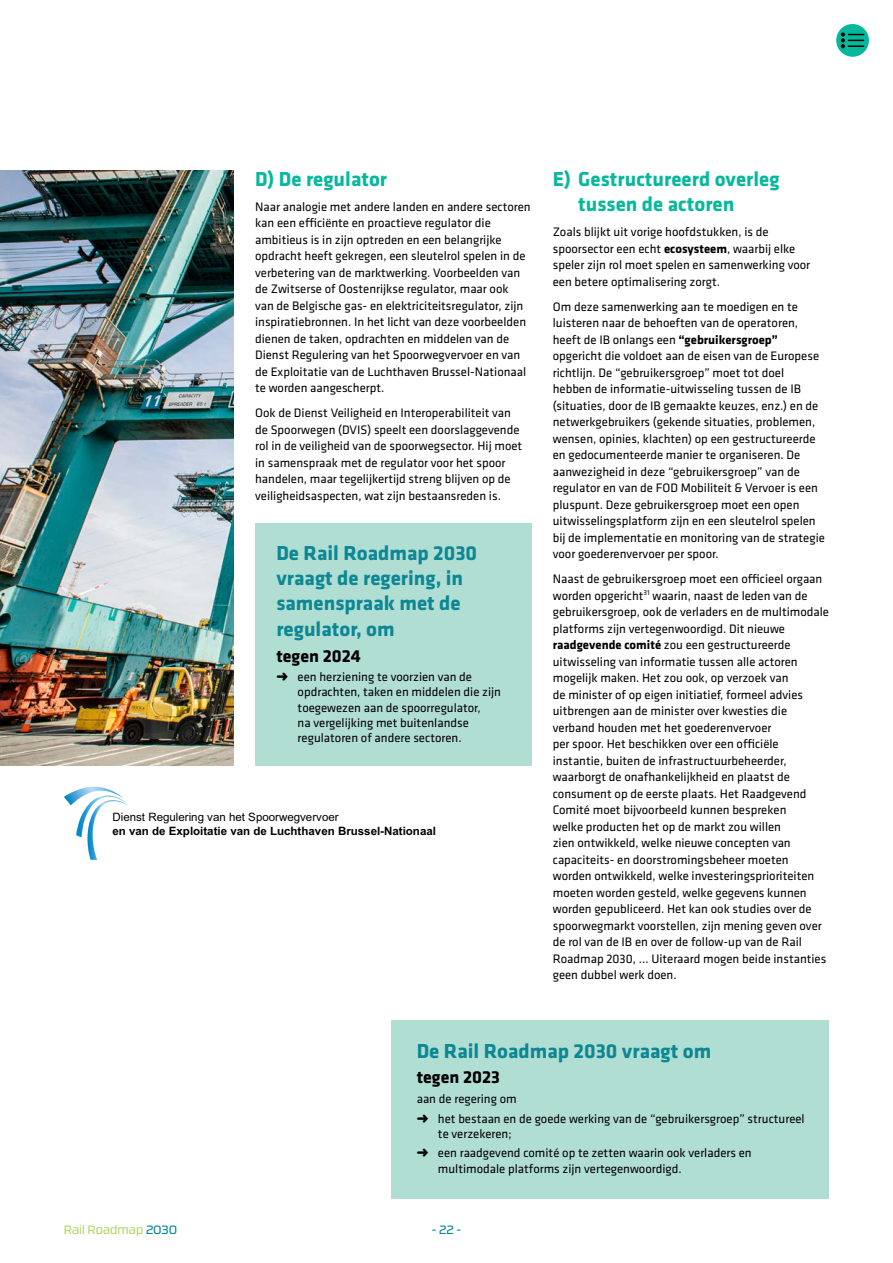
<style>
.page{position:relative;width:893px;height:1263px;background:#fff}
.page>*{position:absolute;margin:0;border:0;box-sizing:border-box;transform-origin:0 0}
.t1{font:700 21px/25.2px "Klavika";color:#0c8794}
.t2{font:700 21px/25.2px "Klavika";color:#08b89d}
.t3{font:700 18px "Klavika";color:#000}
.t4{font:12.75px/16.5px "Klavika";color:#000}
.t5{font:12px "RB No 3.1";color:#b4d56b}
.t6{font:12px "RB No 3.1";color:#0c8794}
.t7{font:700 11.55px "Arial";color:#000}
.t8{font:11.55px "Arial";color:#000}
.s1{font-weight:700}
.s2{color:#0c8794}
</style>
<div class="page">
<div style="left:255px;top:523px;width:276px;height:242px;background:#b1ded3"></div>
<div style="left:391px;top:1020px;width:438px;height:179px;background:#b1ded3"></div>
<img style="left:0;top:170px;width:234px;height:595px">
<svg style="left:64px;top:787px;width:65px;height:73px"></svg>
<div style="left:836px;top:24px;width:33px;height:33px;background:#08b89d;border-radius:50%"></div>
<svg style="left:841px;top:32px;width:23px;height:16px"></svg>
<h1 class="t2" style="left:255px;top:167px;width:134px">D) De regulator</h1>
<p class="t4" style="left:255px;top:199px;width:277px">Naar analogie met andere landen en andere sectoren kan een efficiënte en proactieve regulator die ambitieus is in zijn optreden en een belangrijke opdracht heeft gekregen, een sleutelrol spelen in de verbetering van de marktwerking. Voorbeelden van de Zwitserse of Oostenrijkse regulator, maar ook<br>van de Belgische gas- en elektriciteitsregulator, zijn inspiratiebronnen. In het licht van deze voorbeelden dienen de taken, opdrachten en middelen van de Dienst Regulering van het Spoorwegvervoer en van de Exploitatie van de Luchthaven Brussel-Nationaal te worden aangescherpt.</p>
<p class="t4" style="left:255px;top:405px;width:269px">Ook de Dienst Veiligheid en Interoperabiliteit van de Spoorwegen (DVIS) speelt een doorslaggevende rol in de veiligheid van de spoorwegsector. Hij moet in samenspraak met de regulator voor het spoor handelen, maar tegelijkertijd streng blijven op de veiligheidsaspecten, wat zijn bestaansreden is.</p>
<h1 class="t1" style="left:276px;top:541px;width:202px">De Rail Roadmap 2030 vraagt de regering, in samenspraak met de regulator, om</h1>
<h2 class="t3" style="left:276px;top:646px;width:86px">tegen 2024</h2>
<p class="t4" style="left:298px;top:669px;width:205px;line-height:15.3px;text-indent:-21px">➜ een herziening te voorzien van de opdrachten, taken en middelen die zijn toegewezen aan de spoorregulator,<br>na vergelijking met buitenlandse regulatoren of andere sectoren.</p>
<p class="t8" style="left:112px;top:809px;width:228px">Dienst Regulering van het Spoorwegvervoer</p>
<p class="t7" style="left:112px;top:823px;width:325px">en van de Exploitatie van de Luchthaven Brussel-Nationaal</p>
<h1 class="t2" style="left:578px;top:167px;width:203px;text-indent:-26px">E) Gestructureerd overleg tussen de actoren</h1>
<p class="t4" style="left:553px;top:224px;width:259px">Zoals blijkt uit vorige hoofdstukken, is de spoorsector een echt <span class="s1">ecosysteem</span>, waarbij elke speler zijn rol moet spelen en samenwerking voor een betere optimalisering zorgt.</p>
<p class="t4" style="left:553px;top:298px;width:274px">Om deze samenwerking aan te moedigen en te luisteren naar de behoeften van de operatoren, heeft de IB onlangs een <span class="s1">“gebruikersgroep” </span>opgericht die voldoet aan de eisen van de Europese richtlijn. De “gebruikersgroep” moet tot doel hebben de informatie-uitwisseling tussen de IB (situaties, door de IB gemaakte keuzes, enz.) en de netwerkgebruikers (gekende situaties, problemen, wensen, opinies, klachten) op een gestructureerde en gedocumenteerde manier te organiseren. De aanwezigheid in deze “gebruikersgroep” van de regulator en van de FOD Mobiliteit &amp; Vervoer is een pluspunt. Deze gebruikersgroep moet een open uitwisselingsplatform zijn en een sleutelrol spelen bij de implementatie en monitoring van de strategie voor goederenvervoer per spoor.</p>
<p class="t4" style="left:553px;top:571px;width:278px">Naast de gebruikersgroep moet een officieel orgaan worden opgericht<sup>31</sup> waarin, naast de leden van de gebruikersgroep, ook de verladers en de multimodale platforms zijn vertegenwoordigd. Dit nieuwe <span class="s1">raadgevende comité</span> zou een gestructureerde uitwisseling van informatie tussen alle actoren mogelijk maken. Het zou ook, op verzoek van<br>de minister of op eigen initiatief, formeel advies uitbrengen aan de minister over kwesties die verband houden met het goederenvervoer<br>per spoor. Het beschikken over een officiële instantie, buiten de infrastructuurbeheerder, waarborgt de onafhankelijkheid en plaatst de consument op de eerste plaats. Het Raadgevend Comité moet bijvoorbeeld kunnen bespreken<br>welke producten het op de markt zou willen<br>zien ontwikkeld, welke nieuwe concepten van capaciteits- en doorstromingsbeheer moeten worden ontwikkeld, welke investeringsprioriteiten moeten worden gesteld, welke gegevens kunnen worden gepubliceerd. Het kan ook studies over de spoorwegmarkt voorstellen, zijn mening geven over de rol van de IB en over de follow-up van de Rail Roadmap 2030, ... Uiteraard mogen beide instanties geen dubbel werk doen.</p>
<h1 class="t1" style="left:417px;top:1038px;width:296px">De Rail Roadmap 2030 vraagt om</h1>
<h2 class="t3" style="left:417px;top:1068px;width:85px">tegen 2023</h2>
<p class="t4" style="left:417px;top:1089px;width:389px;line-height:19.5px">aan de regering om<br>➜ het bestaan en de goede werking van de “gebruikersgroep” structureel</p>
<p class="t4" style="left:417px;top:1124px;width:336px;line-height:19.5px;text-indent:21px">te verzekeren;<br>➜ een raadgevend comité op te zetten waarin ook verladers en</p>
<p class="t4" style="left:438px;top:1160px;width:243px">multimodale platforms zijn vertegenwoordigd.</p>
<p class="t5" style="left:64px;top:1220px;width:115px">Rail Roadmap <span class="s2">2030</span></p>
<p class="t6" style="left:432px;top:1220px;width:31px">- 22 -</p>
</div>
